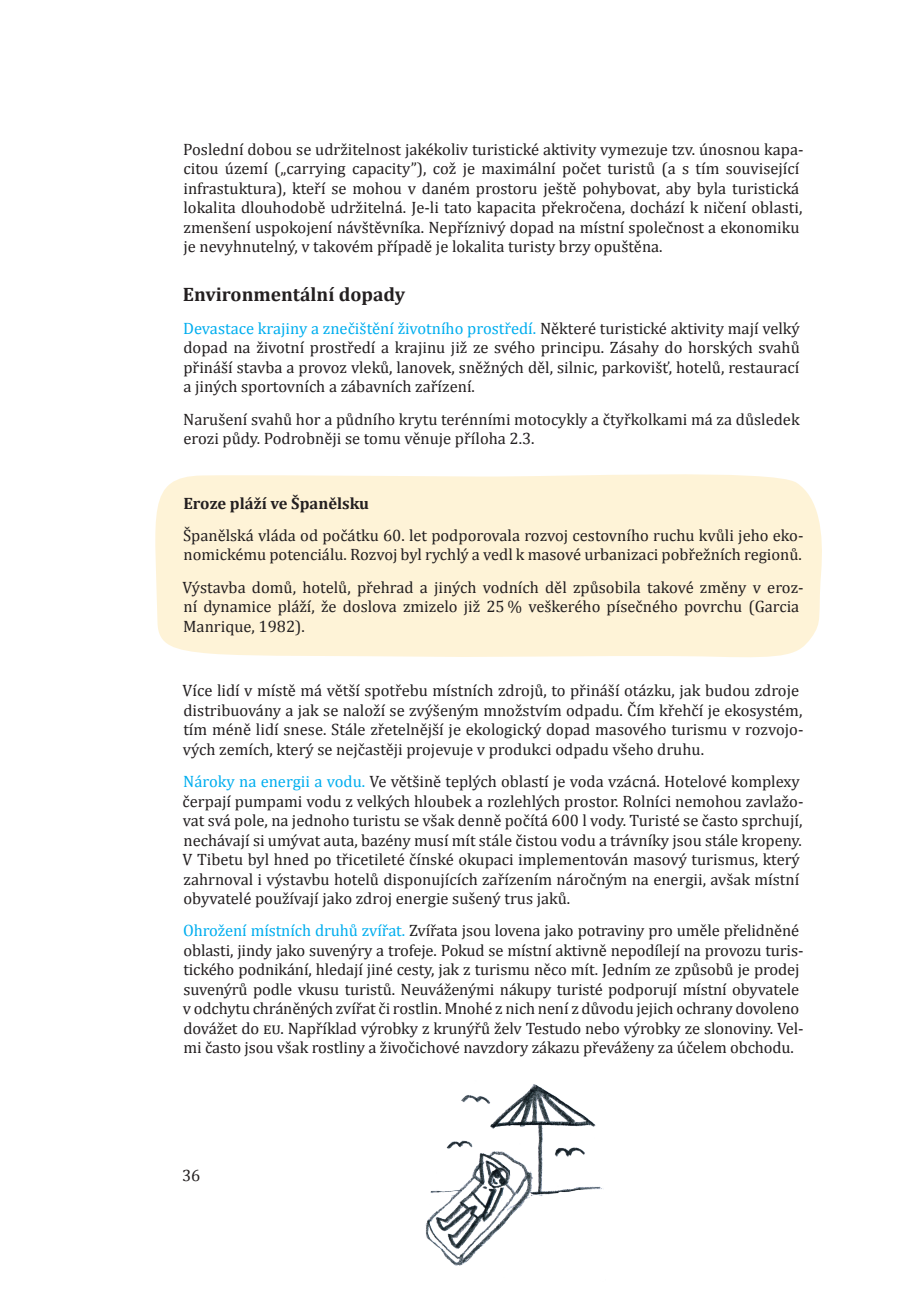
<style>
.page{position:relative;width:919px;height:1289px;background:#fff}
.page>*{position:absolute;margin:0;border:0;box-sizing:border-box;transform-origin:0 0}
.nadpisy_obecne{font:700 19.5px "Cambria";color:#231f20}
.Normální__web{font:16.5px/19.5px "Cambria";color:#231f20}
.Normální__web-2{font:700 16.5px "Cambria";color:#231f20}
.s1{color:#00aeef}
</style>
<div class="page">
<div style="left:155px;top:474px;width:667px;height:184px;background:#fef3d7"></div>
<img style="left:425px;top:1084px;width:177px;height:182px">
<p class="Normální__web" style="left:183px;top:139px;width:621px">Poslední dobou se udržitelnost jakékoliv turistické aktivity vymezuje tzv. únosnou kapa&shy;citou území („carrying capacity”), což je maximální počet turistů (a s tím související infrastuktura), kteří se mohou v daném prostoru ještě pohybovat, aby byla turistická lokalita dlouhodobě udržitelná. Je-li tato kapacita překročena, dochází k ničení oblasti, zmenšení uspokojení návštěvníka. Nepříznivý dopad na místní společnost a ekonomiku je nevyhnutelný, v takovém případě je lokalita turisty brzy opuštěna.</p>
<p class="nadpisy_obecne" style="left:183px;top:281px;width:224px">Environmentální dopady</p>
<p class="Normální__web" style="left:183px;top:318px;width:618px;text-align:justify"><span class="s1">Devastace krajiny a znečištění životního prostředí.</span> Některé turistické aktivity mají velký dopad na životní prostředí a krajinu již ze svého principu. Zásahy do horských svahů přináší stavba a provoz vleků, lanovek, sněžných děl, silnic, parkovišť, hotelů, restaurací a jiných sportovních a zábavních zařízení.</p>
<p class="Normální__web" style="left:183px;top:409px;width:618px">Narušení svahů hor a půdního krytu terénními motocykly a čtyřkolkami má za důsledek erozi půdy. Podrobněji se tomu věnuje příloha 2.3.</p>
<p class="Normální__web-2" style="left:183px;top:491px;width:187px">Eroze pláží ve Španělsku</p>
<p class="Normální__web" style="left:183px;top:525px;width:622px">Španělská vláda od počátku 60. let podporovala rozvoj cestovního ruchu kvůli jeho eko&shy;nomickému potenciálu. Rozvoj byl rychlý a vedl k masové urbanizaci pobřežních regionů.</p>
<p class="Normální__web" style="left:183px;top:577px;width:622px">Výstavba domů, hotelů, přehrad a jiných vodních děl způsobila takové změny v eroz&shy;ní dynamice pláží, že doslova zmizelo již 25 % veškerého písečného povrchu (Garcia<br>Manrique, 1982).</p>
<p class="Normální__web" style="left:183px;top:680px;width:622px">Více lidí v místě má větší spotřebu místních zdrojů, to přináší otázku, jak budou zdroje distribuovány a jak se naloží se zvýšeným množstvím odpadu. Čím křehčí je ekosystém, tím méně lidí snese. Stále zřetelnější je ekologický dopad masového turismu v rozvojo&shy;vých zemích, který se nejčastěji projevuje v produkci odpadu všeho druhu.</p>
<p class="Normální__web" style="left:183px;top:771px;width:622px"><span class="s1">Nároky na energii a vodu.</span> Ve většině teplých oblastí je voda vzácná. Hotelové komplexy čerpají pumpami vodu z velkých hloubek a rozlehlých prostor. Rolníci nemohou zavlažo&shy;vat svá pole, na jednoho turistu se však denně počítá 600 l vody. Turisté se často sprchují, nechávají si umývat auta, bazény musí mít stále čistou vodu a trávníky jsou stále kropeny.<br>V Tibetu byl hned po třicetileté čínské okupaci implementován masový turismus, který zahrnoval i výstavbu hotelů disponujících zařízením náročným na energii, avšak místní obyvatelé používají jako zdroj energie sušený trus jaků.</p>
<p class="Normální__web" style="left:183px;top:920px;width:622px"><span class="s1">Ohrožení místních druhů zvířat.</span> Zvířata jsou lovena jako potraviny pro uměle přelidněné oblasti, jindy jako suvenýry a trofeje. Pokud se místní aktivně nepodílejí na provozu turis&shy;tického podnikání, hledají jiné cesty, jak z turismu něco mít. Jedním ze způsobů je prodej suvenýrů podle vkusu turistů. Neuváženými nákupy turisté podporují místní obyvatele v odchytu chráněných zvířat či rostlin. Mnohé z nich není z důvodu jejich ochrany dovoleno dovážet do EU. Například výrobky z krunýřů želv Testudo nebo výrobky ze slonoviny. Vel&shy;mi často jsou však rostliny a živočichové navzdory zákazu převáženy za účelem obchodu.</p>
<p class="Normální__web" style="left:182px;top:1165px;width:20px">36</p>
</div>
